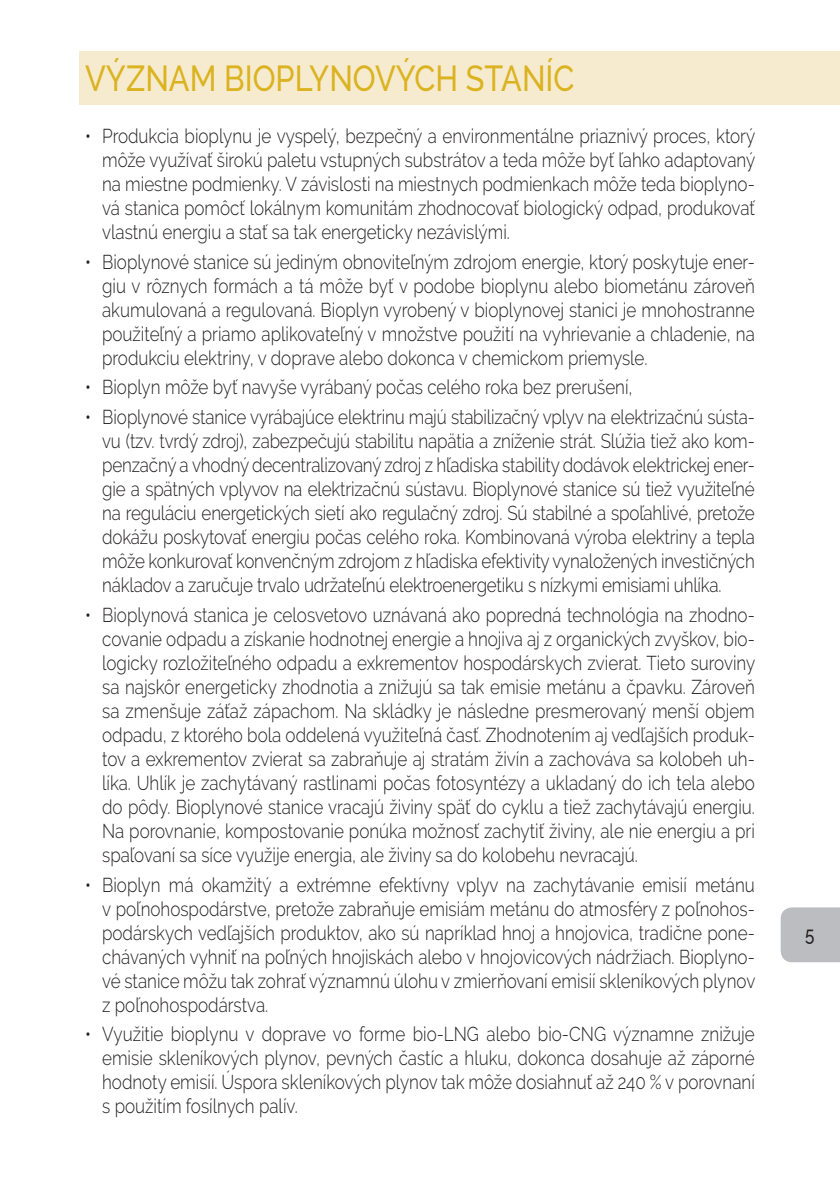
<style>
.page{position:relative;width:840px;height:1191px;background:#fff}
.page>*{position:absolute;margin:0;border:0;box-sizing:border-box;transform-origin:0 0}
.t1{font:500 36px "Raleway";color:#dbb21f;scale:.85 1}
.t2{font:300 20px/24px "Raleway";color:#231f20;text-align:justify;scale:.85 1}
.t3{font:500 20px "Raleway";color:#231f20;scale:.85 1}
</style>
<div class="page">
<div style="left:780px;top:907px;width:59px;height:55px;background:#bcbdc0"></div>
<div style="left:79px;top:51px;width:760px;height:54px;background:#f6ebce"></div>
<h1 class="t1" style="left:85px;top:57px;width:577px">VÝZNAM BIOPLYNOVÝCH STANÍC</h1>
<p class="t2" style="left:102px;top:124px;width:769px;text-indent:-17px">• Produkcia bioplynu je vyspelý, bezpečný a environmentálne priaznivý proces, ktorý môže využívať širokú paletu vstupných substrátov a teda môže byť ľahko adaptovaný na miestne podmienky. V závislosti na miestnych podmienkach môže teda bioplyno&shy;vá stanica pomôcť lokálnym komunitám zhodnocovať biologický odpad, produkovať vlastnú energiu a stať sa tak energeticky nezávislými.</p>
<p class="t2" style="left:102px;top:249px;width:769px;text-indent:-17px">• Bioplynové stanice sú jediným obnoviteľným zdrojom energie, ktorý poskytuje ener&shy;giu v rôznych formách a tá môže byť v podobe bioplynu alebo biometánu zároveň akumulovaná a regulovaná. Bioplyn vyrobený v bioplynovej stanici je mnohostranne použiteľný a priamo aplikovateľný v množstve použití na vyhrievanie a chladenie, na produkciu elektriny, v doprave alebo dokonca v chemickom priemysle.</p>
<p class="t2" style="left:85px;top:375px;width:645px">• Bioplyn môže byť navyše vyrábaný počas celého roka bez prerušení,</p>
<p class="t2" style="left:102px;top:405px;width:769px;text-indent:-17px">• Bioplynové stanice vyrábajúce elektrinu majú stabilizačný vplyv na elektrizačnú sústa&shy;vu (tzv. tvrdý zdroj), zabezpečujú stabilitu napätia a zníženie strát. Slúžia tiež ako kom&shy;penzačný a vhodný decentralizovaný zdroj z hľadiska stability dodávok elektrickej ener&shy;gie a spätných vplyvov na elektrizačnú sústavu. Bioplynové stanice sú tiež využiteľné na reguláciu energetických sietí ako regulačný zdroj. Sú stabilné a spoľahlivé, pretože dokážu poskytovať energiu počas celého roka. Kombinovaná výroba elektriny a tepla môže konkurovať konvenčným zdrojom z hľadiska efektivity vynaložených investičných nákladov a zaručuje trvalo udržateľnú elektroenergetiku s nízkymi emisiami uhlíka.</p>
<p class="t2" style="left:102px;top:602px;width:769px;text-indent:-17px">• Bioplynová stanica je celosvetovo uznávaná ako popredná technológia na zhodno&shy;covanie odpadu a získanie hodnotnej energie a hnojiva aj z organických zvyškov, bio&shy;logicky rozložiteľného odpadu a exkrementov hospodárskych zvierat. Tieto suroviny sa najskôr energeticky zhodnotia a znižujú sa tak emisie metánu a čpavku. Zároveň sa zmenšuje záťaž zápachom. Na skládky je následne presmerovaný menší objem odpadu, z ktorého bola oddelená využiteľná časť. Zhodnotením aj vedľajších produk&shy;tov a exkrementov zvierat sa zabraňuje aj stratám živín a zachováva sa kolobeh uh&shy;líka. Uhlík je zachytávaný rastlinami počas fotosyntézy a ukladaný do ich tela alebo do pôdy. Bioplynové stanice vracajú živiny späť do cyklu a tiež zachytávajú energiu.<br>Na porovnanie, kompostovanie ponúka možnosť zachytiť živiny, ale nie energiu a pri spaľovaní sa síce využije energia, ale živiny sa do kolobehu nevracajú.</p>
<p class="t2" style="left:102px;top:872px;width:769px;text-indent:-17px">• Bioplyn má okamžitý a extrémne efektívny vplyv na zachytávanie emisií metánu v poľnohospodárstve, pretože zabraňuje emisiám metánu do atmosféry z poľnohos&shy;podárskych vedľajších produktov, ako sú napríklad hnoj a hnojovica, tradične pone&shy;chávaných vyhniť na poľných hnojiskách alebo v hnojovicových nádržiach. Bioplyno&shy;vé stanice môžu tak zohrať významnú úlohu v zmierňovaní emisií skleníkových plynov z poľnohospodárstva.</p>
<p class="t2" style="left:102px;top:1022px;width:769px;text-indent:-17px">• Využitie bioplynu v doprave vo forme bio-LNG alebo bio-CNG významne znižuje emisie skleníkových plynov, pevných častíc a hluku, dokonca dosahuje až záporné hodnoty emisií. Úspora skleníkových plynov tak môže dosiahnuť až 240 % v porovnaní s použitím fosílnych palív.</p>
<p class="t3" style="left:804px;top:922px;width:12px">5</p>
</div>
